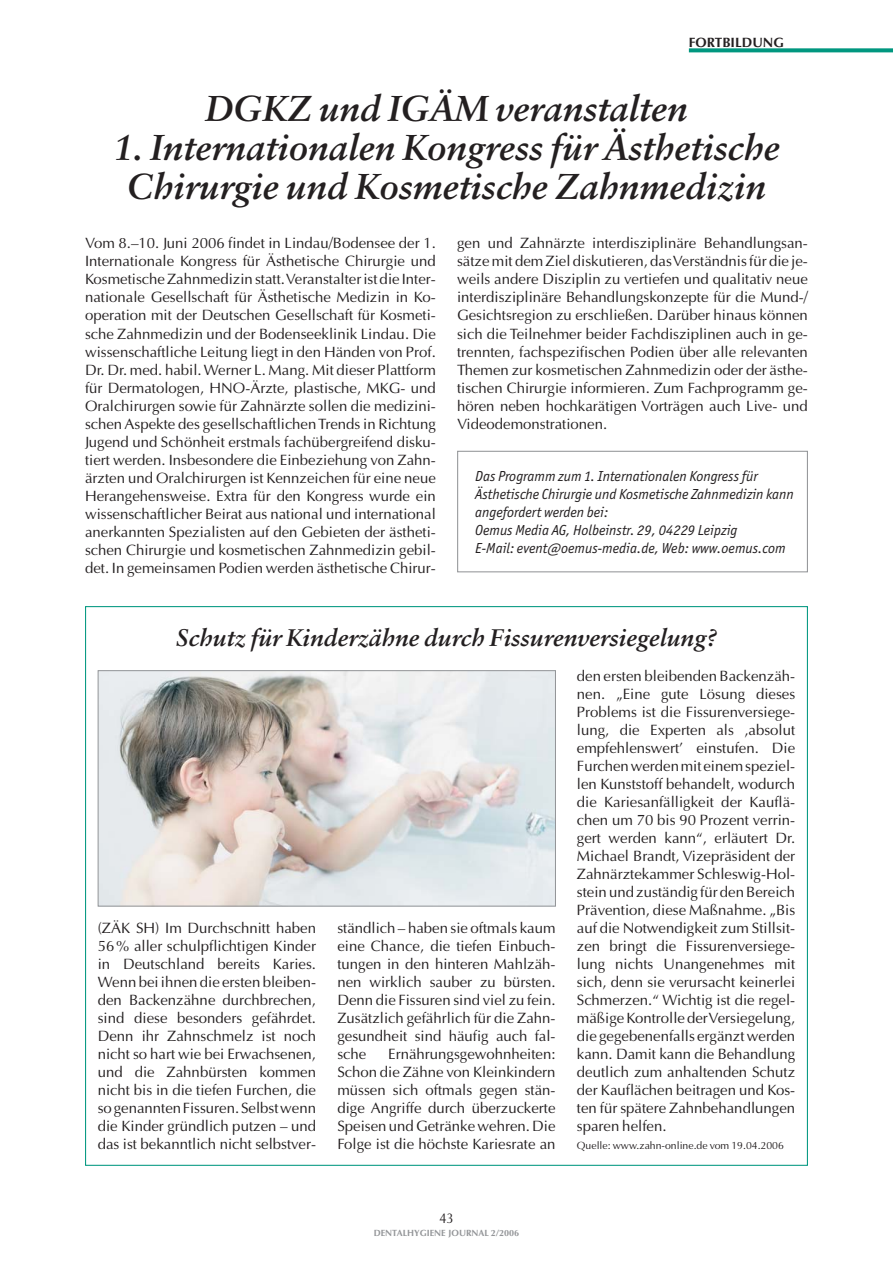
<style>
.page{position:relative;width:893px;height:1263px;background:#fff}
.page>*{position:absolute;margin:0;border:0;box-sizing:border-box;transform-origin:0 0}
.t1{font:italic 700 36px/39px "Sabon";color:#231f20;text-align:center}
.t2{font:italic 700 24px "Sabon";color:#231f20}
.t3{font:15px/18px "Optima";color:#231f20;text-align:justify}
.t4{font:italic 15px/18px "Officina Sans";color:#231f20}
.t5{font:14.25px "Optima";color:#231f20;scale:.9 1}
.t6{font:700 13.5px "Optima";color:#231f20}
.t7{font:10.5px "Optima";color:#231f20}
.t8{font:700 9px "Optima";color:#939598}
</style>
<div class="page">
<svg style="left:689px;top:48px;width:204px;height:4px"></svg>
<div style="left:457px;top:451px;width:351px;height:121px;border:1px solid #939598"></div>
<img style="left:100px;top:672px;width:454px;height:232px">
<div style="left:98px;top:670px;width:458px;height:236px;border:1px solid #939598"></div>
<p class="t6" style="left:689px;top:37px;width:96px">FORTBILDUNG</p>
<h1 class="t1" style="left:205px;top:92px;width:484px">DGKZ und IGÄM veranstalten</h1>
<h1 class="t1" style="left:113px;top:131px;width:668px">1. Internationalen Kongress für Ästhetische<br>Chirurgie und Kosmetische Zahnmedizin</h1>
<p class="t3" style="left:85px;top:236px;width:352px">Vom 8.–10. Juni 2006 findet in Lindau/Bodensee der 1.<br>Internationale Kongress für Ästhetische Chirurgie und Kosmetische Zahnmedizin statt. Veranstalter ist die Inter&shy;nationale Gesellschaft für Ästhetische Medizin in Ko&shy;operation mit der Deutschen Gesellschaft für Kosmeti&shy;sche Zahnmedizin und der Bodenseeklinik Lindau. Die wissenschaftliche Leitung liegt in den Händen von Prof.<br>Dr. Dr. med. habil. Werner L. Mang. Mit dieser Plattform für Dermatologen, HNO-Ärzte, plastische, MKG- und Oralchirurgen sowie für Zahnärzte sollen die medizini&shy;schen Aspekte des gesellschaftlichen Trends in Richtung Jugend und Schönheit erstmals fachübergreifend disku&shy;tiert werden. Insbesondere die Einbeziehung von Zahn&shy;ärzten und Oralchirurgen ist Kennzeichen für eine neue Herangehensweise. Extra für den Kongress wurde ein wissenschaftlicher Beirat aus national und international anerkannten Spezialisten auf den Gebieten der ästheti&shy;schen Chirurgie und kosmetischen Zahnmedizin gebil&shy;det. In gemeinsamen Podien werden ästhetische Chirur-</p>
<p class="t3" style="left:457px;top:236px;width:352px">gen und Zahnärzte interdisziplinäre Behandlungsan&shy;sätze mit dem Ziel diskutieren, das Verständnis für die je&shy;weils andere Disziplin zu vertiefen und qualitativ neue interdisziplinäre Behandlungskonzepte für die Mund-/ Gesichtsregion zu erschließen. Darüber hinaus können sich die Teilnehmer beider Fachdisziplinen auch in ge&shy;trennten, fachspezifischen Podien über alle relevanten Themen zur kosmetischen Zahnmedizin oder der ästhe&shy;tischen Chirurgie informieren. Zum Fachprogramm ge&shy;hören neben hochkarätigen Vorträgen auch Live- und Videodemonstrationen.</p>
<p class="t4" style="left:475px;top:468px;width:320px">Das Programm zum 1. Internationalen Kongress für Ästhetische Chirurgie und Kosmetische Zahnmedizin kann angefordert werden bei:<br>Oemus Media AG, Holbeinstr. 29, 04229 Leipzig<br>E-Mail: event@oemus-media.de, Web: www.oemus.com</p>
<h2 class="t2" style="left:176px;top:628px;width:542px">Schutz für Kinderzähne durch Fissurenversiegelung?</h2>
<p class="t3" style="left:98px;top:920px;width:220px">(ZÄK SH) Im Durchschnitt haben 56% aller schulpflichtigen Kinder in Deutschland bereits Karies.<br>Wenn bei ihnen die ersten bleiben&shy;den Backenzähne durchbrechen, sind diese besonders gefährdet.<br>Denn ihr Zahnschmelz ist noch nicht so hart wie bei Erwachsenen, und die Zahnbürsten kommen nicht bis in die tiefen Furchen, die so genannten Fissuren. Selbst wenn die Kinder gründlich putzen – und das ist bekanntlich nicht selbstver-</p>
<p class="t3" style="left:337px;top:920px;width:220px">ständlich – haben sie oftmals kaum eine Chance, die tiefen Einbuch&shy;tungen in den hinteren Mahlzäh&shy;nen wirklich sauber zu bürsten.<br>Denn die Fissuren sind viel zu fein.<br>Zusätzlich gefährlich für die Zahn&shy;gesundheit sind häufig auch fal&shy;sche</p>
<p class="t3" style="left:337px;top:1046px;width:220px;text-indent:51px">Ernährungsgewohnheiten:<br>Schon die Zähne von Kleinkindern müssen sich oftmals gegen stän&shy;dige Angriffe durch überzuckerte Speisen und Getränke wehren. Die Folge ist die höchste Kariesrate an</p>
<p class="t3" style="left:577px;top:668px;width:220px">den ersten bleibenden Backenzäh&shy;nen. „Eine gute Lösung dieses Problems ist die Fissurenversiege&shy;lung, die Experten als ,absolut empfehlenswert’ einstufen. Die Furchen werden mit einem speziel&shy;len Kunststoff behandelt, wodurch die Kariesanfälligkeit der Kauflä&shy;chen um 70 bis 90 Prozent verrin&shy;gert werden kann“, erläutert Dr.<br>Michael Brandt, Vizepräsident der Zahnärztekammer Schleswig-Hol&shy;stein und zuständig für den Bereich Prävention, diese Maßnahme. „Bis auf die Notwendigkeit zum Stillsit&shy;zen bringt die Fissurenversiege&shy;lung nichts Unangenehmes mit sich, denn sie verursacht keinerlei Schmerzen.“ Wichtig ist die regel&shy;mäßige Kontrolle der Versiegelung, die gegebenenfalls ergänzt werden kann. Damit kann die Behandlung deutlich zum anhaltenden Schutz der Kauflächen beitragen und Kos&shy;ten für spätere Zahnbehandlungen sparen helfen.</p>
<p class="t7" style="left:577px;top:1141px;width:209px">Quelle: www.zahn-online.de vom 19.04.2006</p>
<p class="t5" style="left:439px;top:1212px;width:17px">43</p>
<p class="t8" style="left:374px;top:1229px;width:147px">DENTALHYGIENE JOURNAL 2/2006</p>
</div>
